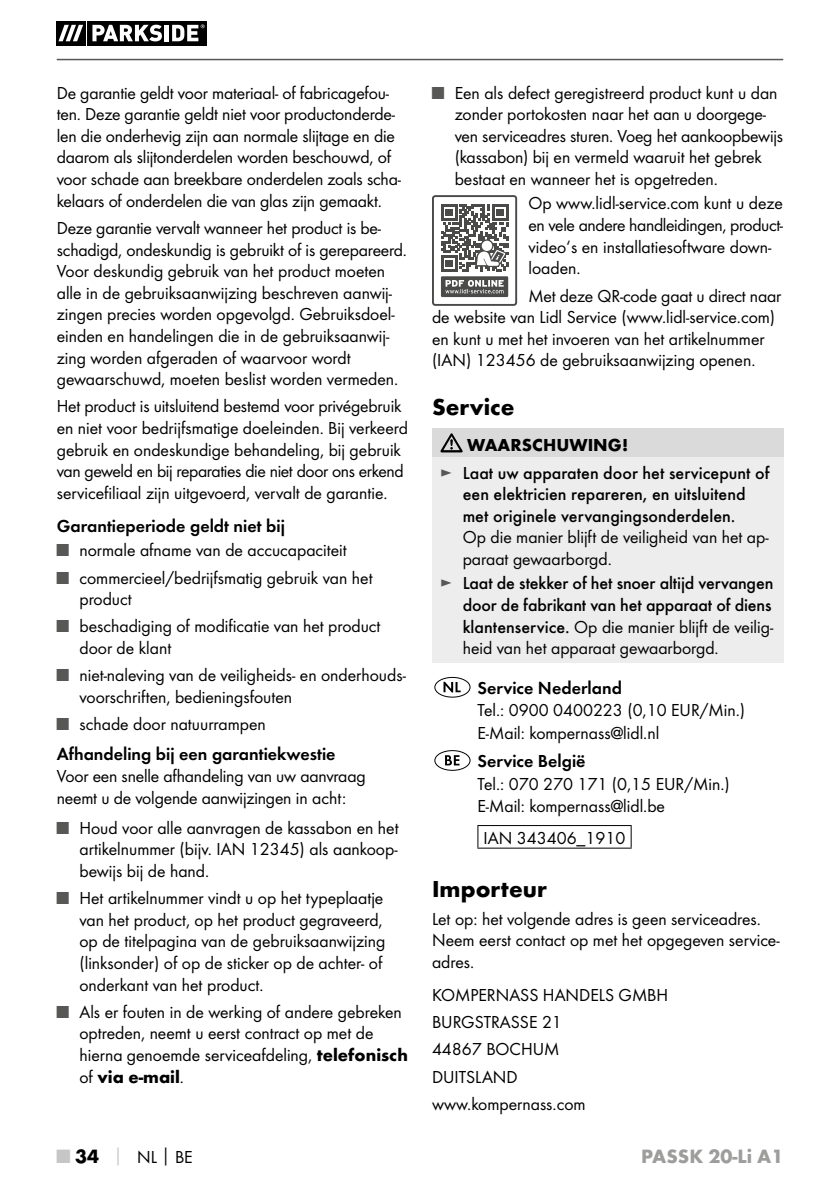
<style>
.page{position:relative;width:840px;height:1191px;background:#fff}
.page>*{position:absolute;margin:0;border:0;box-sizing:border-box;transform-origin:0 0}
.t1{font:700 24px "Futura";color:#000}
.t2{font:700 20px "Futura";color:#9d9d9c}
.t3{font:18px/21.6px "Futura Boo";color:#000}
.t4{font:500 18px/21.6px "Futura";color:#000}
.t5{font:18px "Futura Dem";color:#000}
.t6{font:700 18px "Futura";color:#000}
.s1{color:#575756}
.s2{font-family:"Futura";font-weight:700}
.s3{font-family:"Futura Boo";font-weight:400}
.s4{font-weight:700}
.s5{font-family:"Futura Boo";font-weight:400;color:#575756}
.s6{font-family:"Futura";font-weight:500}
.s7{font-family:"Futura";font-weight:700;font-size:20px;color:#c6c6c6}
.s8{font-family:"Futura";font-weight:700;font-size:20px}
.s9{font-family:"Futura";font-weight:700;color:#c6c6c6}
</style>
<div class="page">
<hr style="left:57px;top:59px;width:725px;height:1px;background:#575756">
<svg style="left:85px;top:21px;width:122px;height:24px"></svg>
<div style="left:56px;top:21px;width:29px;height:24px;background:#000"></div>
<div style="left:87px;top:21px;width:119px;height:24px;background:#000"></div>
<svg style="left:58px;top:25px;width:25px;height:16px"></svg>
<svg style="left:92px;top:25px;width:70px;height:16px"></svg>
<hr style="left:164px;top:25px;width:4px;height:16px;background:#fff">
<svg style="left:172px;top:24px;width:32px;height:17px"></svg>
<div style="left:432px;top:195px;width:85px;height:111px;border:2px solid #4a4a49;border-radius:2px"></div>
<div style="left:440px;top:276px;width:68px;height:21px;background:#4a4a49"></div>
<svg style="left:445px;top:280px;width:58px;height:13px"></svg>
<svg style="left:441px;top:204px;width:67px;height:67px"></svg>
<div style="left:432px;top:429px;width:350px;height:28px;background:#dadada"></div>
<div style="left:432px;top:457px;width:350px;height:205px;background:#ededed"></div>
<svg style="left:440px;top:433px;width:22px;height:19px"></svg>
<div style="left:434px;top:677px;width:36px;height:20px;border:1px solid #000;border-radius:50%"></div>
<svg style="left:443px;top:682px;width:17px;height:10px"></svg>
<div style="left:434px;top:750px;width:36px;height:20px;border:1px solid #000;border-radius:50%"></div>
<svg style="left:445px;top:755px;width:14px;height:10px"></svg>
<hr style="left:477px;top:825px;width:154px;height:1px;background:#000">
<svg style="left:477px;top:826px;width:1px;height:21px"></svg>
<svg style="left:630px;top:826px;width:1px;height:21px"></svg>
<hr style="left:477px;top:847px;width:154px;height:1px;background:#000">
<p class="t3" style="left:57px;top:82px;width:345px">De garantie geldt voor materiaal- of fabricagefou&shy;ten. Deze garantie geldt niet voor productonderde&shy;len die onderhevig zijn aan normale slijtage en die daarom als slijtonderdelen worden beschouwd, of voor schade aan breekbare onderdelen zoals scha&shy;kelaars of onderdelen die van glas zijn gemaakt.</p>
<p class="t3" style="left:57px;top:217px;width:349px">Deze garantie vervalt wanneer het product is be&shy;schadigd, ondeskundig is gebruikt of is gerepareerd.<br>Voor deskundig gebruik van het product moeten alle in de gebruiksaanwijzing beschreven aanwij&shy;zingen precies worden opgevolgd. Gebruiksdoel&shy;einden en handelingen die in de gebruiksaanwij&shy;zing worden afgeraden of waarvoor wordt gewaarschuwd, moeten beslist worden vermeden.</p>
<p class="t3" style="left:57px;top:395px;width:352px">Het product is uitsluitend bestemd voor privégebruik en niet voor bedrijfsmatige doeleinden. Bij verkeerd gebruik en ondeskundige behandeling, bij gebruik van geweld en bij reparaties die niet door ons erkend servicefiliaal zijn uitgevoerd, vervalt de garantie.</p>
<p class="t5" style="left:57px;top:515px;width:229px">Garantieperiode geldt niet bij</p>
<p class="t3" style="left:57px;top:539px;width:291px"><span class="s1">■</span> normale afname van de accucapaciteit</p>
<p class="t3" style="left:79px;top:566px;width:294px;text-indent:-23px"><span class="s1">■</span> commercieel/bedrijfsmatig gebruik van het product</p>
<p class="t3" style="left:79px;top:615px;width:302px;text-indent:-23px"><span class="s1">■</span> beschadiging of modificatie van het product door de klant</p>
<p class="t3" style="left:79px;top:664px;width:328px;text-indent:-23px"><span class="s1">■</span> niet-naleving van de veiligheids- en onderhouds&shy;voorschriften, bedieningsfouten</p>
<p class="t3" style="left:57px;top:713px;width:210px"><span class="s1">■</span> schade door natuurrampen</p>
<p class="t5" style="left:57px;top:743px;width:280px">Afhandeling bij een garantiekwestie</p>
<p class="t3" style="left:57px;top:765px;width:310px">Voor een snelle afhandeling van uw aanvraag neemt u de volgende aanwijzingen in acht:</p>
<p class="t3" style="left:79px;top:816px;width:320px;text-align:justify;text-indent:-23px"><span class="s1">■</span> Houd voor alle aanvragen de kassabon en het artikelnummer (bijv. IAN 12345) als aankoop&shy;bewijs bij de hand.</p>
<p class="t3" style="left:79px;top:887px;width:307px;text-indent:-23px"><span class="s1">■</span> Het artikelnummer vindt u op het typeplaatje van het product, op het product gegraveerd, op de titelpagina van de gebruiksaanwijzing (linksonder) of op de sticker op de achter- of onderkant van het product.</p>
<p class="t3" style="left:79px;top:1001px;width:330px;text-indent:-23px"><span class="s1">■</span> Als er fouten in de werking of andere gebreken optreden, neemt u eerst contract op met de hierna genoemde serviceafdeling, <span class="s2">telefonisch</span></p>
<p class="t6" style="left:79px;top:1065px;width:104px"><span class="s3">of</span> via e-mail<span class="s3">.</span></p>
<p class="t3" style="left:454px;top:82px;width:330px;text-indent:-23px"><span class="s1">■</span> Een als defect geregistreerd product kunt u dan zonder portokosten naar het aan u doorgege&shy;ven serviceadres sturen. Voeg het aankoopbewijs (kassabon) bij en vermeld waaruit het gebrek bestaat en wanneer het is opgetreden.</p>
<p class="t3" style="left:528px;top:192px;width:256px">Op www.lidl-service.com kunt u deze en vele andere handleidingen, product&shy;video‘s en installatiesoftware down&shy;loaden.</p>
<p class="t3" style="left:432px;top:285px;width:350px;text-indent:96px">Met deze QR-code gaat u direct naar de website van Lidl Service (www.lidl-service.com) en kunt u met het invoeren van het artikelnummer (IAN) 123456 de gebruiksaanwijzing openen.</p>
<h1 class="t1" style="left:432px;top:392px;width:84px">Service</h1>
<p class="t4" style="left:440px;top:431px;width:331px;line-height:27.6px;text-indent:27px"><span class="s4">WAARSCHUWING!<br></span><span class="s5">►</span> Laat uw apparaten door het servicepunt of</p>
<p class="t4" style="left:462px;top:483px;width:284px">een elektricien repareren, en uitsluitend met originele vervangingsonderdelen.</p>
<p class="t3" style="left:462px;top:526px;width:307px">Op die manier blijft de veiligheid van het ap&shy;paraat gewaarborgd.</p>
<p class="t4" style="left:440px;top:572px;width:335px;text-align:right"><span class="s5">►</span> Laat de stekker of het snoer altijd vervangen door de fabrikant van het apparaat of diens</p>
<p class="t3" style="left:462px;top:616px;width:312px"><span class="s6">klantenservice.</span> Op die manier blijft de veilig&shy;heid van het apparaat gewaarborgd.</p>
<p class="t5" style="left:477px;top:677px;width:146px">Service Nederland</p>
<p class="t3" style="left:477px;top:699px;width:269px;line-height:22.4px">Tel.: 0900 0400223 (0,10 EUR/Min.)<br>E-Mail: kompernass@lidl.nl</p>
<p class="t5" style="left:477px;top:750px;width:110px">Service België</p>
<p class="t3" style="left:477px;top:772px;width:254px;line-height:22.4px">Tel.: 070 270 171 (0,15 EUR/Min.)<br>E-Mail: kompernass@lidl.be</p>
<p class="t3" style="left:483px;top:826px;width:143px">IAN 343406_1910</p>
<h1 class="t1" style="left:432px;top:874px;width:116px">Importeur</h1>
<p class="t3" style="left:432px;top:907px;width:349px">Let op: het volgende adres is geen serviceadres.<br>Neem eerst contact op met het opgegeven service&shy;adres.</p>
<p class="t3" style="left:432px;top:981px;width:238px;line-height:27.2px">KOMPERNASS HANDELS GMBH<br>BURGSTRASSE 21<br>44867 BOCHUM<br>DUITSLAND www.kompernass.com</p>
<p class="t3" style="left:57px;top:1145px;width:137px"><span class="s7">■</span> <span class="s8">34</span> <span class="s9">│</span> NL<span class="s2">│</span>BE</p>
<p class="t2" style="left:640px;top:1143px;width:144px">PASSK 20-Li A1</p>
</div>
